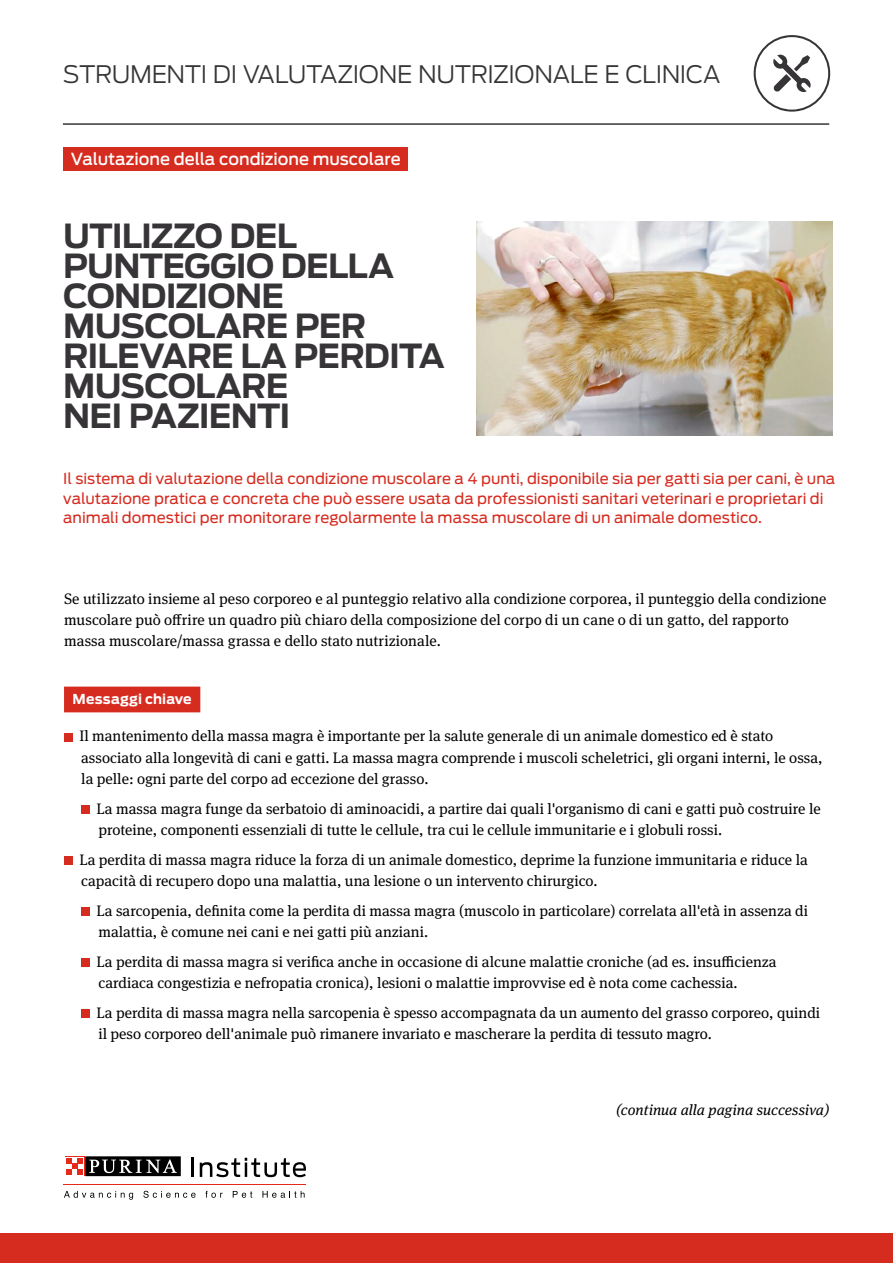
<style>
.page{position:relative;width:893px;height:1263px;background:#fff}
.page>*{position:absolute;margin:0;border:0;box-sizing:border-box;transform-origin:0 0}
.t1{font:700 33px/30px "Antenna";letter-spacing:-.025em;color:#373437}
.t2{font:300 24px "Antenna";letter-spacing:-.015em;color:#373437}
.t3{font:500 16.5px "Antenna";letter-spacing:-.005em;color:#fff}
.t4{font:15.15px/21.1px "Meta Serif Pro";color:#000}
.t5{font:15px/19.5px "Antenna";letter-spacing:.005em;color:#d62b1f}
.t6{font:italic 15px "Meta Serif Pro";color:#000}
.t7{font:700 13.65px "Antenna";letter-spacing:.005em;color:#fff}
</style>
<div class="page">
<div style="left:0;top:1233px;width:893px;height:30px;background:#d62b1f"></div>
<hr style="left:63px;top:123px;width:766px;height:2px;background:#373437">
<hr style="left:64px;top:1184px;width:242px;height:1px;background:#e52a1b">
<svg style="left:192px;top:1158px;width:2px;height:19px"></svg>
<svg style="left:200px;top:1158px;width:106px;height:19px"></svg>
<svg style="left:64px;top:1191px;width:69px;height:9px"></svg>
<svg style="left:143px;top:1191px;width:53px;height:7px"></svg>
<svg style="left:205px;top:1191px;width:18px;height:7px"></svg>
<svg style="left:233px;top:1191px;width:19px;height:7px"></svg>
<svg style="left:262px;top:1191px;width:43px;height:7px"></svg>
<svg style="left:85px;top:1176px;width:96px;height:1px"></svg>
<svg style="left:65px;top:1156px;width:20px;height:20px"></svg>
<div style="left:85px;top:1156px;width:96px;height:20px;background:#000"></div>
<svg style="left:89px;top:1159px;width:88px;height:14px"></svg>
<div style="left:65px;top:1157px;width:19px;height:18px;background:#fff"></div>
<svg style="left:66px;top:1158px;width:17px;height:17px"></svg>
<img style="left:476px;top:221px;width:357px;height:214px">
<div style="left:64px;top:147px;width:344px;height:24px;background:#d62b1f"></div>
<div style="left:64px;top:687px;width:136px;height:25px;background:#d62b1f"></div>
<div style="left:64px;top:733px;width:9px;height:8px;background:#d62b1f"></div>
<div style="left:81px;top:805px;width:9px;height:9px;background:#d62b1f"></div>
<div style="left:64px;top:856px;width:9px;height:9px;background:#d62b1f"></div>
<div style="left:81px;top:907px;width:9px;height:9px;background:#d62b1f"></div>
<div style="left:81px;top:958px;width:9px;height:9px;background:#d62b1f"></div>
<div style="left:81px;top:1009px;width:9px;height:9px;background:#d62b1f"></div>
<svg style="left:754px;top:35px;width:76px;height:77px"></svg>
<h2 class="t2" style="left:63px;top:58px;width:659px">STRUMENTI DI VALUTAZIONE NUTRIZIONALE E CLINICA</h2>
<p class="t3" style="left:71px;top:148px;width:331px">Valutazione della condizione muscolare</p>
<h1 class="t1" style="left:63px;top:220px;width:383px">UTILIZZO DEL<br>PUNTEGGIO DELLA<br>CONDIZIONE<br>MUSCOLARE PER<br>RILEVARE LA PERDITA<br>MUSCOLARE<br>NEI PAZIENTI</h1>
<p class="t5" style="left:63px;top:469px;width:774px">Il sistema di valutazione della condizione muscolare a 4 punti, disponibile sia per gatti sia per cani, è una valutazione pratica e concreta che può essere usata da professionisti sanitari veterinari e proprietari di animali domestici per monitorare regolarmente la massa muscolare di un animale domestico.</p>
<p class="t4" style="left:64px;top:587px;width:764px">Se utilizzato insieme al peso corporeo e al punteggio relativo alla condizione corporea, il punteggio della condizione muscolare può offrire un quadro più chiaro della composizione del corpo di un cane o di un gatto, del rapporto massa muscolare/massa grassa e dello stato nutrizionale.</p>
<p class="t7" style="left:73px;top:689px;width:121px">Messaggi chiave</p>
<p class="t4" style="left:79px;top:725px;width:745px">Il mantenimento della massa magra è importante per la salute generale di un animale domestico ed è stato associato alla longevità di cani e gatti. La massa magra comprende i muscoli scheletrici, gli organi interni, le ossa, la pelle: ogni parte del corpo ad eccezione del grasso.</p>
<p class="t4" style="left:97px;top:797px;width:726px">La massa magra funge da serbatoio di aminoacidi, a partire dai quali l'organismo di cani e gatti può costruire le proteine, componenti essenziali di tutte le cellule, tra cui le cellule immunitarie e i globuli rossi.</p>
<p class="t4" style="left:79px;top:848px;width:730px">La perdita di massa magra riduce la forza di un animale domestico, deprime la funzione immunitaria e riduce la capacità di recupero dopo una malattia, una lesione o un intervento chirurgico.</p>
<p class="t4" style="left:97px;top:899px;width:713px">La sarcopenia, definita come la perdita di massa magra (muscolo in particolare) correlata all'età in assenza di malattia, è comune nei cani e nei gatti più anziani.</p>
<p class="t4" style="left:97px;top:950px;width:681px">La perdita di massa magra si verifica anche in occasione di alcune malattie croniche (ad es. insufficienza cardiaca congestizia e nefropatia cronica), lesioni o malattie improvvise ed è nota come cachessia.</p>
<p class="t4" style="left:97px;top:1001px;width:725px">La perdita di massa magra nella sarcopenia è spesso accompagnata da un aumento del grasso corporeo, quindi il peso corporeo dell'animale può rimanere invariato e mascherare la perdita di tessuto magro.</p>
<p class="t6" style="left:616px;top:1099px;width:214px">(continua alla pagina successiva)</p>
</div>
